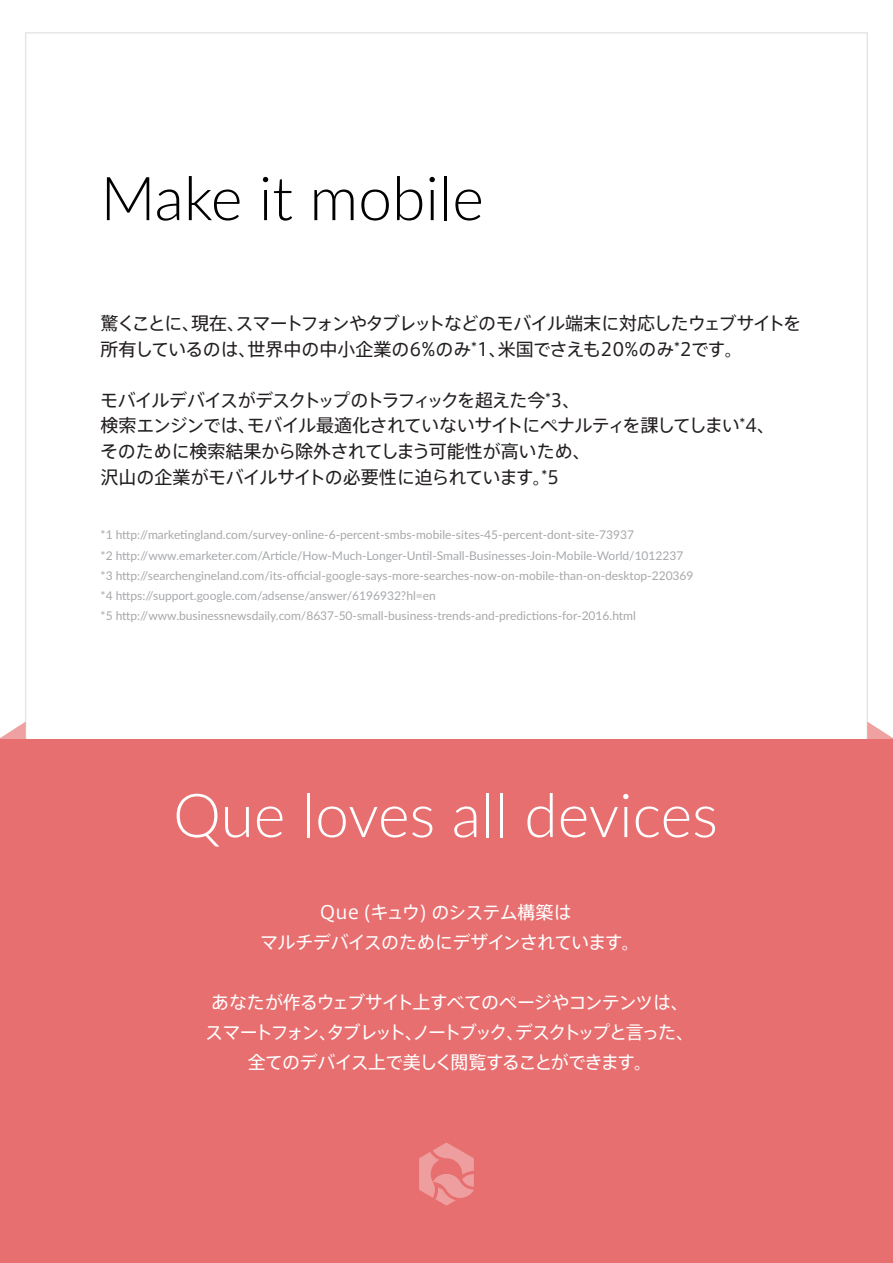
<style>
.page{position:relative;width:893px;height:1263px;background:#fff}
.page>*{position:absolute;margin:0;border:0;box-sizing:border-box;transform-origin:0 0}
.t1{font:300 60.6px "Lato";color:#fff}
.t2{font:300 60.6px "Lato";color:#000}
.t3{font:18px/25.5px "Axis Std";letter-spacing:-.04em;color:#231f20}
.t4{font:18px/30px "Axis Std";letter-spacing:-.06em;color:#fff;text-align:center}
.t5{font:18px/30px "Axis Std";letter-spacing:-.03em;color:#fff;text-align:center}
.t6{font:12px/20.1px "Lato";color:#a6a8ab}
</style>
<div class="page">
<div style="left:25px;top:32px;width:843px;height:1199px;background:#fff;border:2px solid #e5e6e7"></div>
<svg style="left:0;top:722px;width:26px;height:17px"></svg>
<svg style="left:867px;top:722px;width:26px;height:17px"></svg>
<div style="left:0;top:739px;width:893px;height:17px;background:#e86f70"></div>
<div style="left:0;top:741px;width:893px;height:522px;background:#e86f70"></div>
<svg style="left:419px;top:1142px;width:55px;height:63px"></svg>
<h1 class="t2" style="left:101px;top:156px;width:385px">Make it mobile</h1>
<h2 class="t3" style="left:101px;top:310px;width:702px">驚くことに、現在、スマートフォンやタブレットなどのモバイル端末に対応したウェブサイトを所有しているのは、世界中の中小企業の6%のみ*1、米国でさえも20%のみ*2です。</h2>
<h2 class="t3" style="left:100px;top:386px;width:676px">モバイルデバイスがデスクトップのトラフィックを超えた今*3、<br>検索エンジンでは、モバイル最適化されていないサイトにペナルティを課してしまい*4、そのために検索結果から除外されてしまう可能性が高いため、<br>沢山の企業がモバイルサイトの必要性に迫られています。*5</h2>
<p class="t6" style="left:101px;top:524px;width:594px">*1 http://marketingland.com/survey-online-6-percent-smbs-mobile-sites-45-percent-dont-site-73937<br>*2 http://www.emarketer.com/Article/How-Much-Longer-Until-Small-Businesses-Join-Mobile-World/1012237 *3 http://searchengineland.com/its-official-google-says-more-searches-now-on-mobile-than-on-desktop-220369 *4 https://support.google.com/adsense/answer/6196932?hl=en<br>*5 http://www.businessnewsdaily.com/8637-50-small-business-trends-and-predictions-for-2016.html</p>
<h1 class="t1" style="left:173px;top:773px;width:546px">Que loves all devices</h1>
<h2 class="t5" style="left:260px;top:895px;width:381px">Que (キュウ) のシステム構築は<br>マルチデバイスのためにデザインされています。</h2>
<h2 class="t4" style="left:205px;top:985px;width:490px">あなたが作るウェブサイト上すべてのページやコンテンツは、スマートフォン、タブレット、ノートブック、デスクトップと言った、全てのデバイス上で美しく閲覧することができます。</h2>
</div>
